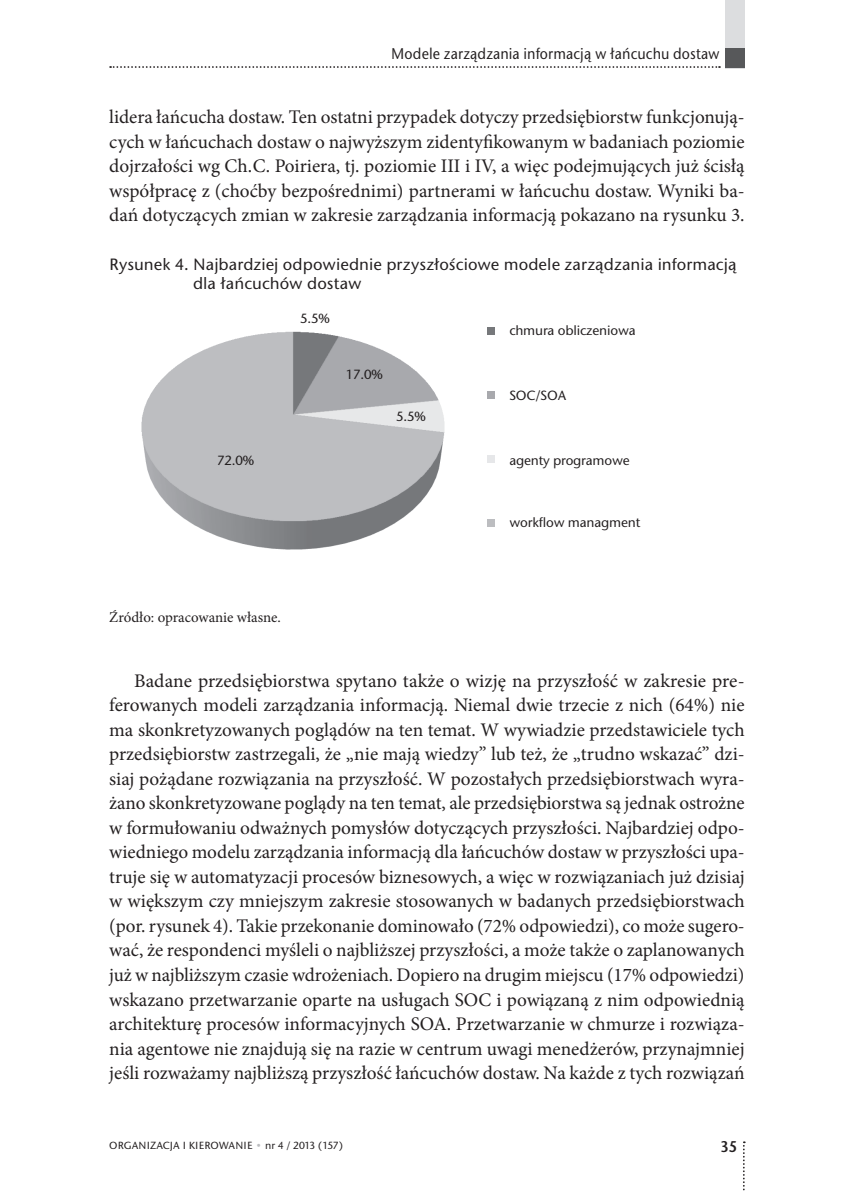
<style>
.page{position:relative;width:844px;height:1191px;background:#fff}
.page>*{position:absolute;margin:0;border:0;box-sizing:border-box;transform-origin:0 0}
.t1{font:19.25px/24.5px "Minion Pro";color:#231f20;text-align:justify}
.t2{font:500 16.62px/19.2px "Stone Sans Itc TOT";letter-spacing:.005em;color:#231f20}
.t3{font:500 15.75px "Stone Sans Itc TOT";letter-spacing:.005em;color:#231f20;scale:.9 1}
.t4{font:15.75px "Stone Sans Itc TOT Semi";color:#231f20;scale:.9 1}
.t5{font:14.88px "Minion Pro";color:#231f20}
.t6{font:500 13.47px "Stone Sans Itc TOT";letter-spacing:-.015em;color:#231f20}
.t7{font:500 10.5px "Stone Sans Itc TOT";letter-spacing:.01em;color:#231f20}
.s1{color:#bcbdc0}
</style>
<div class="page">
<svg style="left:743px;top:1141px;width:1px;height:50px"></svg>
<div style="left:724px;top:0;width:20px;height:68px;background:#dcdddf"></div>
<div style="left:724px;top:48px;width:20px;height:20px;background:#57585a"></div>
<svg style="left:110px;top:66px;width:609px;height:2px"></svg>
<img style="left:141px;top:331px;width:304px;height:219px">
<div style="left:487px;top:327px;width:8px;height:8px;background:#76787b"></div>
<div style="left:487px;top:391px;width:8px;height:8px;background:#a8a9ad"></div>
<div style="left:487px;top:455px;width:8px;height:8px;background:#e6e7e9"></div>
<div style="left:487px;top:519px;width:8px;height:7px;background:#bcbdc0"></div>
<p class="t3" style="left:391px;top:45px;width:367px">Modele zarządzania informacją w łańcuchu dostaw</p>
<p class="t1" style="left:109px;top:105px;width:636px">lidera łańcucha dostaw. Ten ostatni przypadek dotyczy przedsiębiorstw funkcjonują&shy;cych w łańcuchach dostaw o najwyższym zidentyfikowanym w badaniach poziomie dojrzałości wg Ch.C. Poiriera, tj. poziomie III i IV, a więc podejmujących już ścisłą współpracę z (choćby bezpośrednimi) partnerami w łańcuchu dostaw. Wyniki ba&shy;dań dotyczących zmian w zakresie zarządzania informacją pokazano na rysunku 3.</p>
<p class="t2" style="left:193px;top:255px;width:545px;text-indent:-84px">Rysunek 4. Najbardziej odpowiednie przyszłościowe modele zarządzania informacją dla łańcuchów dostaw</p>
<p class="t6" style="left:509px;top:323px;width:128px">chmura obliczeniowa</p>
<p class="t6" style="left:300px;top:310px;width:31px">5.5%</p>
<p class="t6" style="left:217px;top:452px;width:38px">72.0%</p>
<p class="t5" style="left:109px;top:608px;width:173px">Źródło: opracowanie własne.</p>
<p class="t6" style="left:346px;top:366px;width:38px">17.0%</p>
<p class="t6" style="left:396px;top:408px;width:31px">5.5%</p>
<p class="t6" style="left:509px;top:387px;width:58px">SOC/SOA</p>
<p class="t6" style="left:509px;top:452px;width:122px">agenty programowe</p>
<p class="t6" style="left:509px;top:514px;width:132px">workflow managment</p>
<p class="t1" style="left:109px;top:668px;width:637px;text-indent:25px">Badane przedsiębiorstwa spytano także o wizję na przyszłość w zakresie pre&shy;ferowanych modeli zarządzania informacją. Niemal dwie trzecie z nich (64%) nie ma skonkretyzowanych poglądów na ten temat. W wywiadzie przedstawiciele tych przedsiębiorstw zastrzegali, że „nie mają wiedzy” lub też, że „trudno wskazać” dzi&shy;siaj pożądane rozwiązania na przyszłość. W pozostałych przedsiębiorstwach wyra&shy;żano skonkretyzowane poglądy na ten temat, ale przedsiębiorstwa są jednak ostrożne w formułowaniu odważnych pomysłów dotyczących przyszłości. Najbardziej odpo&shy;wiedniego modelu zarządzania informacją dla łańcuchów dostaw w przyszłości upa&shy;truje się w automatyzacji procesów biznesowych, a więc w rozwiązaniach już dzisiaj w większym czy mniejszym zakresie stosowanych w badanych przedsiębiorstwach (por. rysunek 4). Takie przekonanie dominowało (72% odpowiedzi), co może sugero&shy;wać, że respondenci myśleli o najbliższej przyszłości, a może także o zaplanowanych już w najbliższym czasie wdrożeniach. Dopiero na drugim miejscu (17% odpowiedzi) wskazano przetwarzanie oparte na usługach SOC i powiązaną z nim odpowiednią architekturę procesów informacyjnych SOA. Przetwarzanie w chmurze i rozwiąza&shy;nia agentowe nie znajdują się na razie w centrum uwagi menedżerów, przynajmniej jeśli rozważamy najbliższą przyszłość łańcuchów dostaw. Na każde z tych rozwiązań</p>
<p class="t7" style="left:109px;top:1139px;width:235px">ORGANIZACJA I KIEROWANIE <span class="s1">•</span> nr 4 / 2013 (157)</p>
<p class="t4" style="left:720px;top:1137px;width:20px">35</p>
</div>
